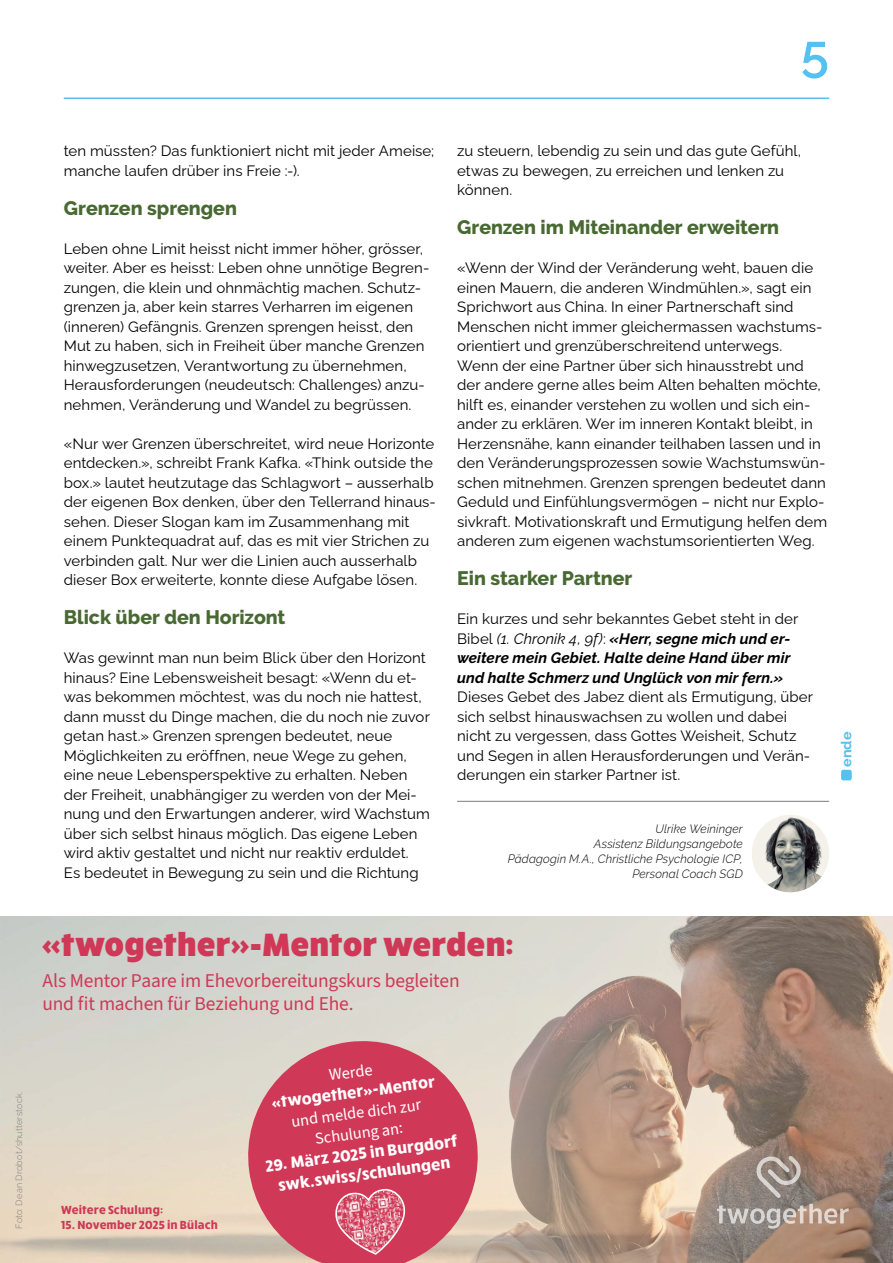
<style>
.page{position:relative;width:893px;height:1263px;background:#fff}
.page>*{position:absolute;margin:0;border:0;box-sizing:border-box;transform-origin:0 0}
.Pagina{font:600 51px "Raleway";color:#55c1ef}
.ZÜ_Raleway_black{font:900 33px "Ruck Sack";letter-spacing:.005em;color:#cf3856}
.ZÜ_Raleway_black-2{font:800 19.5px "Raleway";color:#486932}
.ZÜ_Raleway_black-3{font:19.5px/22.5px "Source Sans 3";letter-spacing:-.01em;color:#cf3856}
.fliesstext__10_13{font:16.35px/20.5px "Source Sans 3";color:#fff;text-align:center}
.fliesstext__10_13-2{font:700 16.35px/20.5px "Ruck Sack";color:#fff;text-align:center}
.fliesstext__10_13-3{font:15px/19.5px "Raleway";letter-spacing:.005em;color:#000}
.Endmarke_Artikelende{font:700 14.4px "Raleway";color:#55c1ef}
.Autorenblock{font:italic 300 12px/15px "Raleway";letter-spacing:.015em;color:#000;text-align:right}
.Intro_FT{font:700 12px "Ruck Sack";letter-spacing:.01em;color:#cf3856}
.fotocredits_Fußnoten{font:300 9px "Raleway";letter-spacing:.02em;color:#7f7c7a}
.s1{font-style:italic}
.s2{font-weight:700;font-style:italic}
.s3{font-family:"Ruck Sack";font-weight:700}
</style>
<div class="page">
<hr style="left:64px;top:98px;width:765px;height:1px;background:#55c1ef">
<img style="left:108px;top:916px;width:785px;height:347px">
<svg style="left:241px;top:1034px;width:244px;height:229px;background:#d36677"></svg>
<img style="left:334px;top:1190px;width:74px;height:63px">
<svg style="left:335px;top:1187px;width:72px;height:69px;background:#d9677d"></svg>
<svg style="left:756px;top:1155px;width:46px;height:43px;background:#9f958e"></svg>
<svg style="left:717px;top:1204px;width:132px;height:25px;background:#ae9f95"></svg>
<div style="left:841px;top:770px;width:11px;height:10px;background:#55c1ef;border-radius:2px"></div>
<img style="left:752px;top:815px;width:77px;height:77px;border-radius:39px">
<hr style="left:457px;top:801px;width:372px;height:1px;background:#7f7c7a">
<p class="Pagina" style="left:800px;top:31px;width:30px">5</p>
<p class="fliesstext__10_13-3" style="left:64px;top:139px;width:372px">ten müssten? Das funktioniert nicht mit jeder Ameise; manche laufen drüber ins Freie :-).</p>
<p class="ZÜ_Raleway_black-2" style="left:64px;top:197px;width:175px">Grenzen sprengen</p>
<p class="fliesstext__10_13-3" style="left:64px;top:237px;width:367px">Leben ohne Limit heisst nicht immer höher, grösser, weiter. Aber es heisst: Leben ohne unnötige Begren&shy;zungen, die klein und ohnmächtig machen. Schutz&shy;grenzen ja, aber kein starres Verharren im eigenen (inneren) Gefängnis. Grenzen sprengen heisst, den Mut zu haben, sich in Freiheit über manche Grenzen hinwegzusetzen, Verantwortung zu übernehmen, Herausforderungen (neudeutsch: Challenges) anzu&shy;nehmen, Veränderung und Wandel zu begrüssen.</p>
<p class="fliesstext__10_13-3" style="left:64px;top:432px;width:372px">«Nur wer Grenzen überschreitet, wird neue Horizonte entdecken.», schreibt Frank Kafka. «Think outside the box.» lautet heutzutage das Schlagwort – ausserhalb der eigenen Box denken, über den Tellerrand hinaus&shy;sehen. Dieser Slogan kam im Zusammenhang mit einem Punktequadrat auf, das es mit vier Strichen zu verbinden galt. Nur wer die Linien auch ausserhalb dieser Box erweiterte, konnte diese Aufgabe lösen.</p>
<p class="ZÜ_Raleway_black-2" style="left:64px;top:606px;width:223px">Blick über den Horizont</p>
<p class="fliesstext__10_13-3" style="left:64px;top:646px;width:368px">Was gewinnt man nun beim Blick über den Horizont hinaus? Eine Lebensweisheit besagt: «Wenn du et&shy;was bekommen möchtest, was du noch nie hattest, dann musst du Dinge machen, die du noch nie zuvor getan hast.» Grenzen sprengen bedeutet, neue Möglichkeiten zu eröffnen, neue Wege zu gehen, eine neue Lebensperspektive zu erhalten. Neben der Freiheit, unabhängiger zu werden von der Mei&shy;nung und den Erwartungen anderer, wird Wachstum über sich selbst hinaus möglich. Das eigene Leben wird aktiv gestaltet und nicht nur reaktiv erduldet.<br>Es bedeutet in Bewegung zu sein und die Richtung</p>
<p class="fliesstext__10_13-3" style="left:457px;top:139px;width:346px">zu steuern, lebendig zu sein und das gute Gefühl, etwas zu bewegen, zu erreichen und lenken zu können.</p>
<p class="ZÜ_Raleway_black-2" style="left:457px;top:216px;width:324px">Grenzen im Miteinander erweitern</p>
<p class="fliesstext__10_13-3" style="left:457px;top:256px;width:371px">«Wenn der Wind der Veränderung weht, bauen die einen Mauern, die anderen Windmühlen.», sagt ein Sprichwort aus China. In einer Partnerschaft sind Menschen nicht immer gleichermassen wachstums&shy;orientiert und grenzüberschreitend unterwegs.<br>Wenn der eine Partner über sich hinausstrebt und der andere gerne alles beim Alten behalten möchte, hilft es, einander verstehen zu wollen und sich ein&shy;ander zu erklären. Wer im inneren Kontakt bleibt, in Herzensnähe, kann einander teilhaben lassen und in den Veränderungsprozessen sowie Wachstumswün&shy;schen mitnehmen. Grenzen sprengen bedeutet dann Geduld und Einfühlungsvermögen – nicht nur Explo&shy;sivkraft. Motivationskraft und Ermutigung helfen dem anderen zum eigenen wachstumsorientierten Weg.</p>
<p class="ZÜ_Raleway_black-2" style="left:457px;top:567px;width:177px">Ein starker Partner</p>
<p class="fliesstext__10_13-3" style="left:457px;top:607px;width:357px">Ein kurzes und sehr bekanntes Gebet steht in der Bibel <span class="s1">(1. Chronik 4, 9f)</span>: <span class="s2">«Herr, segne mich und er&shy;weitere mein Gebiet. Halte deine Hand über mir und halte Schmerz und Unglück von mir fern.» </span>Dieses Gebet des Jabez dient als Ermutigung, über sich selbst hinauswachsen zu wollen und dabei nicht zu vergessen, dass Gottes Weisheit, Schutz und Segen in allen Herausforderungen und Verän&shy;derungen ein starker Partner ist.</p>
<p class="Endmarke_Artikelende" style="left:835px;top:767px;width:37px;rotate:-90deg">ende</p>
<p class="Autorenblock" style="left:656px;top:821px;width:89px">Ulrike Weininger</p>
<p class="Autorenblock" style="left:594px;top:836px;width:150px">Assistenz Bildungsangebote</p>
<p class="Autorenblock" style="left:508px;top:851px;width:237px">Pädagogin M.A., Christliche Psychologie ICP,<br>Personal Coach SGD</p>
<p class="fotocredits_Fußnoten" style="left:14px;top:1229px;width:139px;rotate:-90deg">Foto: Dean Drobot/shutterstock.</p>
<p class="ZÜ_Raleway_black" style="left:43px;top:922px;width:473px">«twogether»-Mentor werden:</p>
<p class="ZÜ_Raleway_black-3" style="left:43px;top:969px;width:419px">Als Mentor Paare im Ehevorbereitungskurs begleiten und fit machen für Beziehung und Ehe.</p>
<p class="Intro_FT" style="left:61px;top:1202px;width:104px">Weitere Schulung:</p>
<p class="Intro_FT" style="left:61px;top:1216px;width:158px">15. November 2025 in Bülach</p>
<p class="fliesstext__10_13" style="left:268px;top:1072px;width:166px;rotate:-7deg">Werde <span class="s3">«twogether»-Mentor </span>und melde dich zur<br>Schulung an:</p>
<p class="fliesstext__10_13-2" style="left:264px;top:1154px;width:195px;rotate:-7deg">29. März 2025 in Burgdorf swk.swiss/schulungen</p>
</div>
